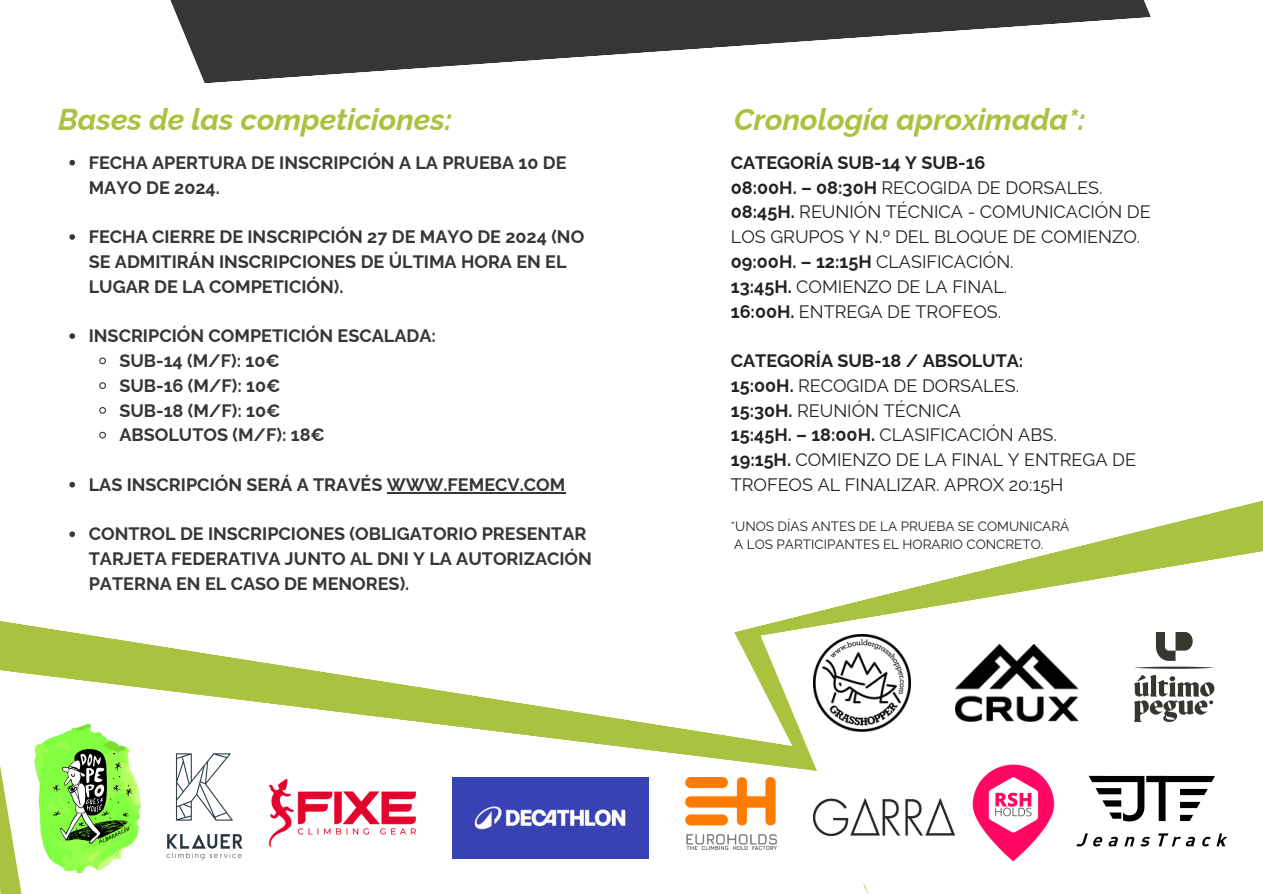
<style>
.page{position:relative;width:1263px;height:894px;background:#fff}
.page>*{position:absolute;margin:0;border:0;box-sizing:border-box;transform-origin:0 0}
.t1{font:italic 700 30px "Raleway";color:#a9c23f}
.t2{font:700 18px/24.8px "Raleway";color:#373636}
.t3{font:18px/24.8px "Raleway";color:#232222}
.t4{font:13.5px "Raleway";color:#232222}
.s1{font-weight:700}
</style>
<div class="page">
<svg style="left:170px;top:0;width:981px;height:83px;fill:#373636"></svg>
<svg style="left:69px;top:160px;width:6px;height:5px"></svg>
<svg style="left:69px;top:234px;width:6px;height:6px"></svg>
<svg style="left:69px;top:333px;width:6px;height:6px"></svg>
<svg style="left:99px;top:357px;width:7px;height:8px"></svg>
<svg style="left:99px;top:382px;width:7px;height:7px"></svg>
<svg style="left:99px;top:407px;width:7px;height:7px"></svg>
<svg style="left:99px;top:431px;width:7px;height:8px"></svg>
<svg style="left:69px;top:481px;width:6px;height:6px"></svg>
<hr style="left:387px;top:492px;width:178px;height:1px;background:#373636">
<svg style="left:69px;top:531px;width:6px;height:6px"></svg>
<svg style="left:0;top:621px;width:291px;height:46px;fill:#abc343"></svg>
<svg style="left:0;top:667px;width:760px;height:226px"></svg>
<svg style="left:760px;top:500px;width:503px;height:393px"></svg>
<img style="left:954px;top:753px;width:119px;height:119px">
<img style="left:678px;top:777px;width:106px;height:72px">
<img style="left:98px;top:697px;width:214px;height:196px">
<img style="left:1040px;top:756px;width:223px;height:113px">
<img style="left:814px;top:798px;width:140px;height:37px">
<img style="left:29px;top:721px;width:118px;height:152px">
<img style="left:452px;top:777px;width:196px;height:81px">
<img style="left:263px;top:768px;width:159px;height:89px">
<img style="left:1134px;top:632px;width:80px;height:89px">
<img style="left:956px;top:644px;width:122px;height:77px">
<img style="left:814px;top:634px;width:96px;height:97px">
<h1 class="t1" style="left:58px;top:101px;width:395px">Bases de las competiciones:</h1>
<h1 class="t1" style="left:734px;top:101px;width:353px">Cronología aproximada*:</h1>
<p class="t2" style="left:89px;top:150px;width:479px">FECHA APERTURA DE INSCRIPCIÓN A LA PRUEBA 10 DE<br>MAYO DE 2024.</p>
<p class="t2" style="left:89px;top:224px;width:497px">FECHA CIERRE DE INSCRIPCIÓN 27 DE MAYO DE 2024 (NO<br>SE ADMITIRÁN INSCRIPCIONES DE ÚLTIMA HORA EN EL<br>LUGAR DE LA COMPETICIÓN).</p>
<p class="t2" style="left:89px;top:323px;width:349px">INSCRIPCIÓN COMPETICIÓN ESCALADA:</p>
<p class="t2" style="left:119px;top:348px;width:162px">SUB-14 (M/F): 10€</p>
<p class="t2" style="left:119px;top:373px;width:163px">SUB-16 (M/F): 10€</p>
<p class="t2" style="left:119px;top:398px;width:163px">SUB-18 (M/F): 10€</p>
<p class="t2" style="left:119px;top:422px;width:207px">ABSOLUTOS (M/F): 18€</p>
<p class="t2" style="left:89px;top:472px;width:478px">LAS INSCRIPCIÓN SERÁ A TRAVÉS WWW.FEMECV.COM</p>
<p class="t2" style="left:89px;top:521px;width:505px">CONTROL DE INSCRIPCIONES (OBLIGATORIO PRESENTAR<br>TARJETA FEDERATIVA JUNTO AL DNI Y LA AUTORIZACIÓN<br>PATERNA EN EL CASO DE MENORES).</p>
<p class="t3" style="left:731px;top:150px;width:421px"><span class="s1">CATEGORÍA SUB-14 Y SUB-16<br>08:00H. – 08:30H</span> RECOGIDA DE DORSALES.<br><span class="s1">08:45H.</span> REUNIÓN TÉCNICA - COMUNICACIÓN DE LOS GRUPOS Y N.º DEL BLOQUE DE COMIENZO.<br><span class="s1">09:00H. – 12:15H</span> CLASIFICACIÓN.<br><span class="s1">13:45H.</span> COMIENZO DE LA FINAL.<br><span class="s1">16:00H.</span> ENTREGA DE TROFEOS.</p>
<p class="t3" style="left:731px;top:348px;width:407px"><span class="s1">CATEGORÍA SUB-18 / ABSOLUTA:<br>15:00H.</span> RECOGIDA DE DORSALES.<br><span class="s1">15:30H.</span> REUNIÓN TÉCNICA<br><span class="s1">15:45H. – 18:00H.</span> CLASIFICACIÓN ABS.<br><span class="s1">19:15H.</span> COMIENZO DE LA FINAL Y ENTREGA DE TROFEOS AL FINALIZAR. APROX 20:15H</p>
<p class="t4" style="left:731px;top:518px;width:340px">*UNOS DÍAS ANTES DE LA PRUEBA SE COMUNICARÁ</p>
<p class="t4" style="left:734px;top:536px;width:311px">A LOS PARTICIPANTES EL HORARIO CONCRETO.</p>
</div>
